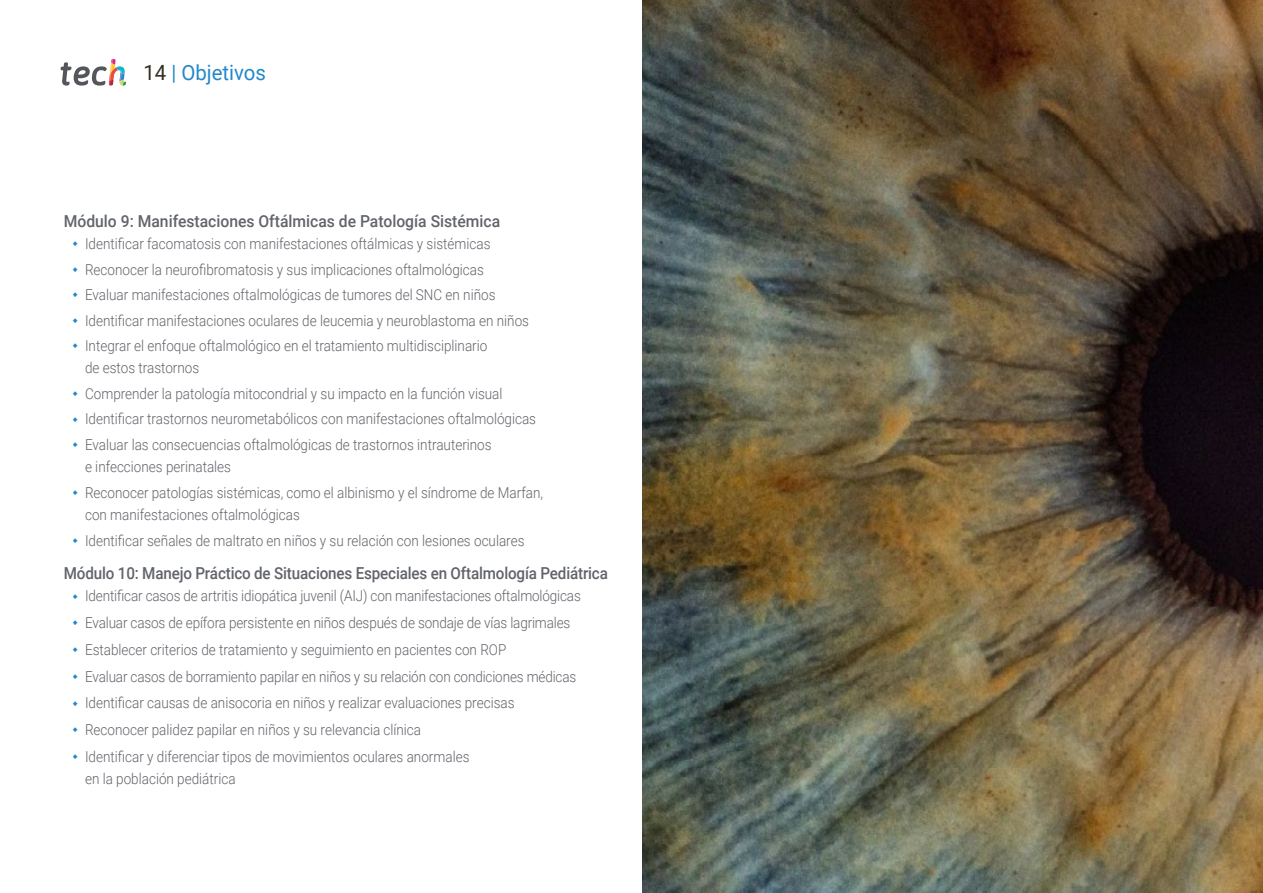
<style>
.page{position:relative;width:1263px;height:893px;background:#fff}
.page>*{position:absolute;margin:0;border:0;box-sizing:border-box;transform-origin:0 0}
.t1{font:21px "Roboto";color:#2488c9}
.t2{font:500 16.5px "Roboto";letter-spacing:-.01em;color:#61646a;scale:.92 1}
.t3{font:500 16.5px "Roboto";letter-spacing:-.01em;color:#61646a;scale:.95 1}
.t4{font:300 15px/25.5px "Roboto";color:#61646a;scale:.9 1}
.s1{color:#312e20}
</style>
<div class="page">
<img style="left:642px;top:0;width:621px;height:893px">
<svg style="left:61px;top:59px;width:65px;height:27px"></svg>
<h1 class="t1" style="left:144px;top:57px;width:124px"><span class="s1">14</span> | Objetivos</h1>
<p class="t3" style="left:64px;top:209px;width:461px">Módulo 9: Manifestaciones Oftálmicas de Patología Sistémica</p>
<p class="t4" style="left:85px;top:230px;width:495px">Identificar facomatosis con manifestaciones oftálmicas y sistémicas Reconocer la neurofibromatosis y sus implicaciones oftalmológicas Evaluar manifestaciones oftalmológicas de tumores del SNC en niños Identificar manifestaciones oculares de leucemia y neuroblastoma en niños Integrar el enfoque oftalmológico en el tratamiento multidisciplinario</p>
<p class="t4" style="left:85px;top:355px;width:503px">de estos trastornos<br>Comprender la patología mitocondrial y su impacto en la función visual Identificar trastornos neurometabólicos con manifestaciones oftalmológicas Evaluar las consecuencias oftalmológicas de trastornos intrauterinos</p>
<p class="t4" style="left:85px;top:454px;width:510px">e infecciones perinatales<br>Reconocer patologías sistémicas, como el albinismo y el síndrome de Marfan,</p>
<p class="t4" style="left:85px;top:502px;width:490px">con manifestaciones oftalmológicas<br>Identificar señales de maltrato en niños y su relación con lesiones oculares</p>
<p class="t2" style="left:64px;top:561px;width:593px">Módulo 10: Manejo Práctico de Situaciones Especiales en Oftalmología Pediátrica</p>
<p class="t4" style="left:85px;top:582px;width:552px;line-height:26.7px">Identificar casos de artritis idiopática juvenil (AIJ) con manifestaciones oftalmológicas Evaluar casos de epífora persistente en niños después de sondaje de vías lagrimales Establecer criterios de tratamiento y seguimiento en pacientes con ROP<br>Evaluar casos de borramiento papilar en niños y su relación con condiciones médicas Identificar causas de anisocoria en niños y realizar evaluaciones precisas Reconocer palidez papilar en niños y su relevancia clínica<br>Identificar y diferenciar tipos de movimientos oculares anormales</p>
<p class="t4" style="left:85px;top:766px;width:169px">en la población pediátrica</p>
</div>
